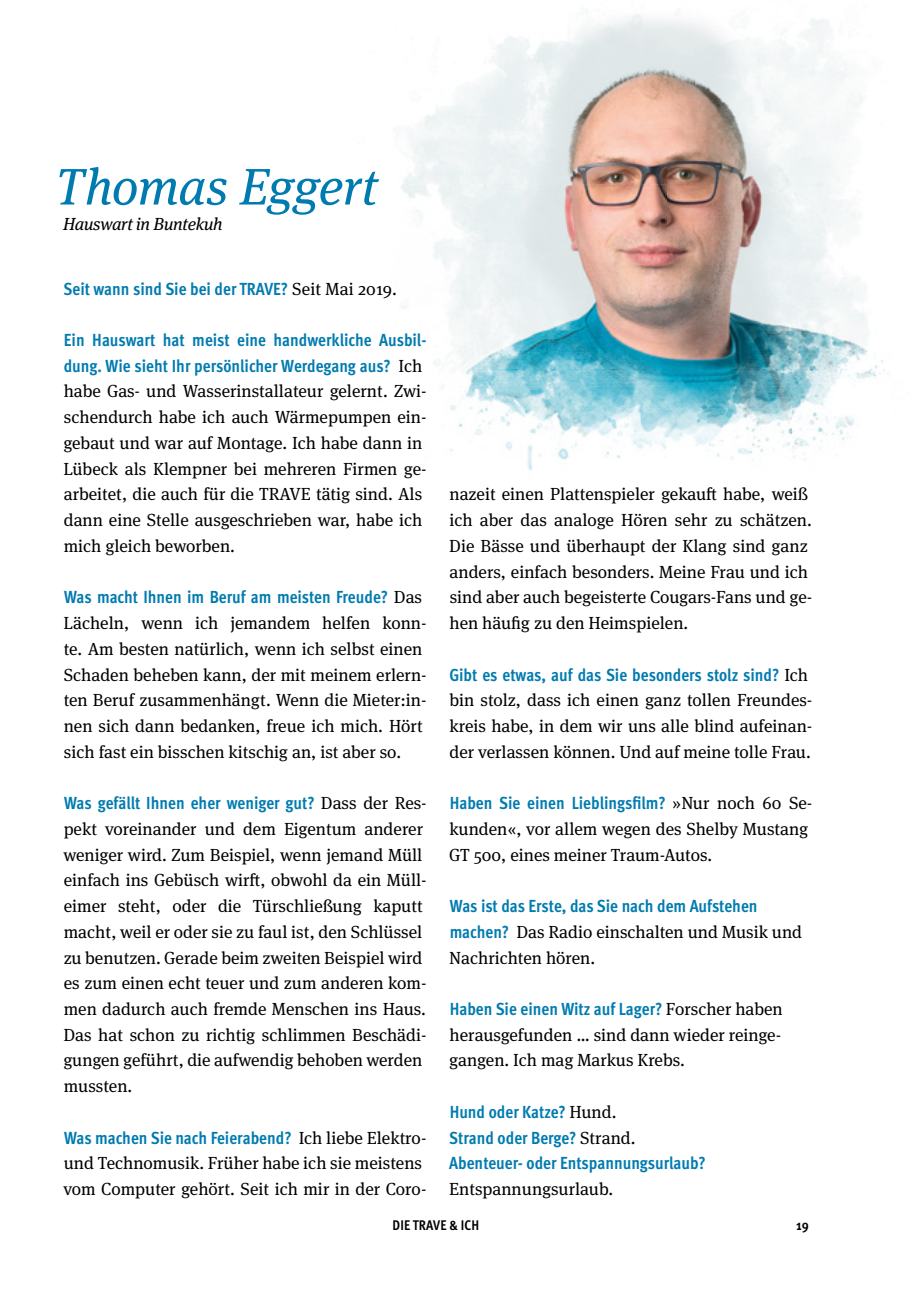
<style>
.page{position:relative;width:918px;height:1290px;background:#fff}
.page>*{position:absolute;margin:0;border:0;box-sizing:border-box;transform-origin:0 0}
.t1{font:italic 51.45px "Meta Serif Pro";letter-spacing:-.005em;color:#007baf}
.t2{font:17.5px/25.7px "Meta Serif Pro";color:#000}
.t3{font:700 condensed 17.5px/25.7px "Meta Pro";color:#007baf}
.t4{font:italic 17.5px "Meta Serif Pro";letter-spacing:-.015em;color:#000}
.t5{font:700 condensed 14px "Meta Pro";letter-spacing:.01em;color:#000}
.s1{font-family:"Meta Serif Pro";font-weight:400;font-stretch:normal;color:#000}
.s2{font-family:"Meta Pro";font-weight:700;font-stretch:condensed;color:#007baf}
</style>
<div class="page">
<img style="left:379px;top:10px;width:506px;height:460px">
<img style="left:354px;top:171px;width:25px;height:35px">
<h1 class="t1" style="left:55px;top:149px;width:325px">Thomas Eggert</h1>
<p class="t4" style="left:63px;top:211px;width:161px">Hauswart in Buntekuh</p>
<p class="t3" style="left:63px;top:275px;width:335px">Seit wann sind Sie bei der TRAVE? <span class="s1">Seit Mai 2019.</span></p>
<p class="t3" style="left:64px;top:326px;width:364px">Ein Hauswart hat meist eine handwerkliche Ausbil&shy;dung. Wie sieht Ihr persönlicher Werdegang aus? <span class="s1">Ich</span></p>
<p class="t2" style="left:63px;top:378px;width:365px">habe Gas- und Wasserinstallateur gelernt. Zwi&shy;schendurch habe ich auch Wärmepumpen ein&shy;gebaut und war auf Montage. Ich habe dann in Lübeck als Klempner bei mehreren Firmen ge&shy;arbeitet, die auch für die TRAVE tätig sind. Als dann eine Stelle ausgeschrieben war, habe ich mich gleich beworben.</p>
<p class="t3" style="left:64px;top:583px;width:359px">Was macht Ihnen im Beruf am meisten Freude? <span class="s1">Das</span></p>
<p class="t2" style="left:63px;top:609px;width:365px">Lächeln, wenn ich jemandem helfen konn&shy;te. Am besten natürlich, wenn ich selbst einen Schaden beheben kann, der mit meinem erlern&shy;ten Beruf zusammenhängt. Wenn die Mieter:in&shy;nen sich dann bedanken, freue ich mich. Hört sich fast ein bisschen kitschig an, ist aber so.</p>
<p class="t3" style="left:64px;top:789px;width:364px">Was gefällt Ihnen eher weniger gut? <span class="s1">Dass der Res-</span></p>
<p class="t2" style="left:63px;top:815px;width:365px">pekt voreinander und dem Eigentum anderer weniger wird. Zum Beispiel, wenn jemand Müll einfach ins Gebüsch wirft, obwohl da ein Müll&shy;eimer steht, oder die Türschließung kaputt macht, weil er oder sie zu faul ist, den Schlüssel zu benutzen. Gerade beim zweiten Beispiel wird es zum einen echt teuer und zum anderen kom&shy;men dadurch auch fremde Menschen ins Haus.<br>Das hat schon zu richtig schlimmen Beschädi&shy;gungen geführt, die aufwendig behoben werden mussten.</p>
<p class="t3" style="left:64px;top:1124px;width:364px">Was machen Sie nach Feierabend? <span class="s1">Ich liebe Elektro-</span></p>
<p class="t2" style="left:63px;top:1149px;width:365px">und Technomusik. Früher habe ich sie meistens vom Computer gehört. Seit ich mir in der Coro-</p>
<p class="t2" style="left:449px;top:480px;width:365px">nazeit einen Plattenspieler gekauft habe, weiß ich aber das analoge Hören sehr zu schätzen.<br>Die Bässe und überhaupt der Klang sind ganz anders, einfach besonders. Meine Frau und ich sind aber auch begeisterte Cougars-Fans und ge&shy;hen häufig zu den Heimspielen.</p>
<p class="t3" style="left:449px;top:660px;width:360px">Gibt es etwas, auf das Sie besonders stolz sind? <span class="s1">Ich</span></p>
<p class="t2" style="left:449px;top:686px;width:364px;text-align:justify">bin stolz, dass ich einen ganz tollen Freundes&shy;kreis habe, in dem wir uns alle blind aufeinan&shy;der verlassen können. Und auf meine tolle Frau.</p>
<p class="t3" style="left:450px;top:789px;width:364px">Haben Sie einen Lieblingsfilm? <span class="s1">»Nur noch 60 Se-</span></p>
<p class="t2" style="left:449px;top:815px;width:361px">kunden«, vor allem wegen des Shelby Mustang<br>GT 500, eines meiner Traum-Autos.</p>
<p class="t3" style="left:450px;top:892px;width:309px">Was ist das Erste, das Sie nach dem Aufstehen</p>
<p class="t2" style="left:449px;top:918px;width:354px"><span class="s2">machen?</span> Das Radio einschalten und Musik und<br>Nachrichten hören.</p>
<p class="t3" style="left:450px;top:995px;width:334px">Haben Sie einen Witz auf Lager? <span class="s1">Forscher haben</span></p>
<p class="t2" style="left:449px;top:1021px;width:334px">herausgefunden … sind dann wieder reinge&shy;gangen. Ich mag Markus Krebs.</p>
<p class="t3" style="left:449px;top:1098px;width:258px">Hund oder Katze? <span class="s1">Hund.<br></span>Strand oder Berge? <span class="s1">Strand.<br></span>Abenteuer- oder Entspannungsurlaub?</p>
<p class="t2" style="left:449px;top:1175px;width:166px">Entspannungsurlaub.</p>
<p class="t5" style="left:392px;top:1214px;width:88px">DIE TRAVE &amp; ICH</p>
<p class="t5" style="left:796px;top:1214px;width:14px">19</p>
</div>
